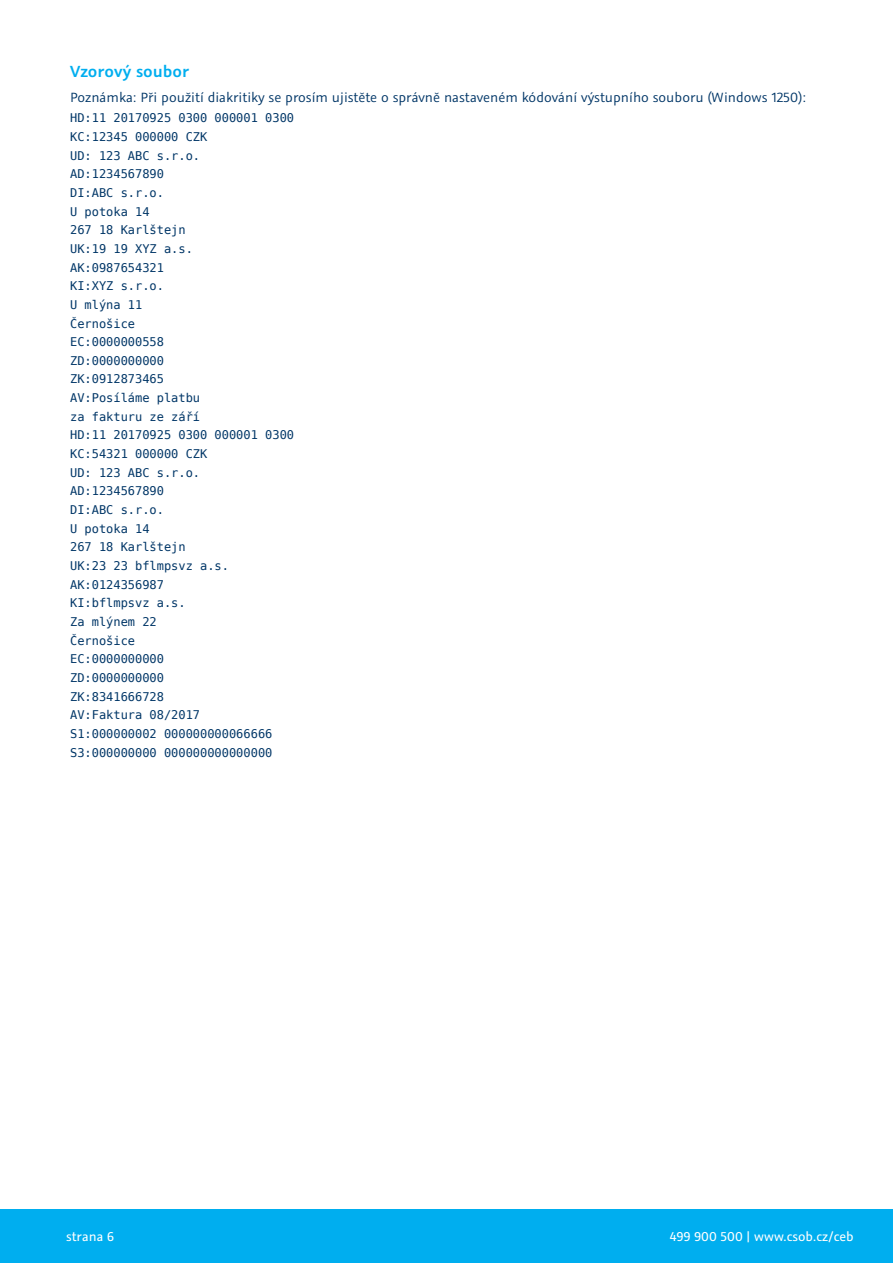
<style>
.page{position:relative;width:893px;height:1263px;background:#fff}
.page>*{position:absolute;margin:0;border:0;box-sizing:border-box;transform-origin:0 0}
.podnadpis_x_x_x{font:600 18px "Graublau Sans";color:#00aeef}
.normal_text{font:15px "Graublau Sans";color:#003667}
.t1{font:14.4px "Graublau Sans";color:#fff}
.normal_text-2{font:12px "DejaVu Sans Mono";color:#003667}
</style>
<div class="page">
<div style="left:0;top:1209px;width:893px;height:54px;background:#00aeef"></div>
<p class="podnadpis_x_x_x" style="left:70px;top:60px;width:121px">Vzorový soubor</p>
<p class="normal_text" style="left:70px;top:88px;width:737px">Poznámka: Při použití diakritiky se prosím ujistěte o správně nastaveném kódování výstupního souboru (Windows 1250):</p>
<p class="normal_text-2" style="left:70px;top:110px;width:225px">HD:11 20170925 0300 000001 0300</p>
<p class="normal_text-2" style="left:70px;top:128px;width:139px">KC:12345 000000 CZK</p>
<p class="normal_text-2" style="left:70px;top:147px;width:132px">UD: 123 ABC s.r.o.</p>
<p class="normal_text-2" style="left:70px;top:166px;width:95px">AD:1234567890</p>
<p class="normal_text-2" style="left:70px;top:184px;width:95px">DI:ABC s.r.o.</p>
<p class="normal_text-2" style="left:70px;top:203px;width:81px">U potoka 14</p>
<p class="normal_text-2" style="left:70px;top:222px;width:117px">267 18 Karlštejn</p>
<p class="normal_text-2" style="left:70px;top:240px;width:124px">UK:19 19 XYZ a.s.</p>
<p class="normal_text-2" style="left:70px;top:259px;width:95px">AK:0987654321</p>
<p class="normal_text-2" style="left:70px;top:278px;width:95px">KI:XYZ s.r.o.</p>
<p class="normal_text-2" style="left:70px;top:296px;width:74px">U mlýna 11</p>
<p class="normal_text-2" style="left:70px;top:315px;width:67px">Černošice</p>
<p class="normal_text-2" style="left:70px;top:334px;width:95px">EC:0000000558</p>
<p class="normal_text-2" style="left:70px;top:352px;width:95px">ZD:0000000000</p>
<p class="normal_text-2" style="left:70px;top:371px;width:95px">ZK:0912873465</p>
<p class="normal_text-2" style="left:70px;top:390px;width:132px">AV:Posíláme platbu</p>
<p class="normal_text-2" style="left:70px;top:408px;width:132px">za fakturu ze září</p>
<p class="normal_text-2" style="left:70px;top:427px;width:225px">HD:11 20170925 0300 000001 0300</p>
<p class="normal_text-2" style="left:70px;top:446px;width:139px">KC:54321 000000 CZK</p>
<p class="normal_text-2" style="left:70px;top:464px;width:132px">UD: 123 ABC s.r.o.</p>
<p class="normal_text-2" style="left:70px;top:483px;width:95px">AD:1234567890</p>
<p class="normal_text-2" style="left:70px;top:501px;width:95px">DI:ABC s.r.o.</p>
<p class="normal_text-2" style="left:70px;top:520px;width:81px">U potoka 14</p>
<p class="normal_text-2" style="left:70px;top:539px;width:117px">267 18 Karlštejn</p>
<p class="normal_text-2" style="left:70px;top:557px;width:160px">UK:23 23 bflmpsvz a.s.</p>
<p class="normal_text-2" style="left:70px;top:576px;width:95px">AK:0124356987</p>
<p class="normal_text-2" style="left:70px;top:595px;width:117px">KI:bflmpsvz a.s.</p>
<p class="normal_text-2" style="left:70px;top:613px;width:88px">Za mlýnem 22</p>
<p class="normal_text-2" style="left:70px;top:632px;width:67px">Černošice</p>
<p class="normal_text-2" style="left:70px;top:651px;width:95px">EC:0000000000</p>
<p class="normal_text-2" style="left:70px;top:669px;width:95px">ZD:0000000000</p>
<p class="normal_text-2" style="left:70px;top:688px;width:95px">ZK:8341666728</p>
<p class="normal_text-2" style="left:70px;top:707px;width:132px">AV:Faktura 08/2017</p>
<p class="normal_text-2" style="left:70px;top:725px;width:204px">S1:000000002 000000000066666</p>
<p class="normal_text-2" style="left:70px;top:744px;width:204px">S3:000000000 000000000000000</p>
<p class="t1" style="left:66px;top:1227px;width:50px">strana 6</p>
<p class="t1" style="left:670px;top:1227px;width:185px">499 900 500 | www.csob.cz/ceb</p>
</div>
